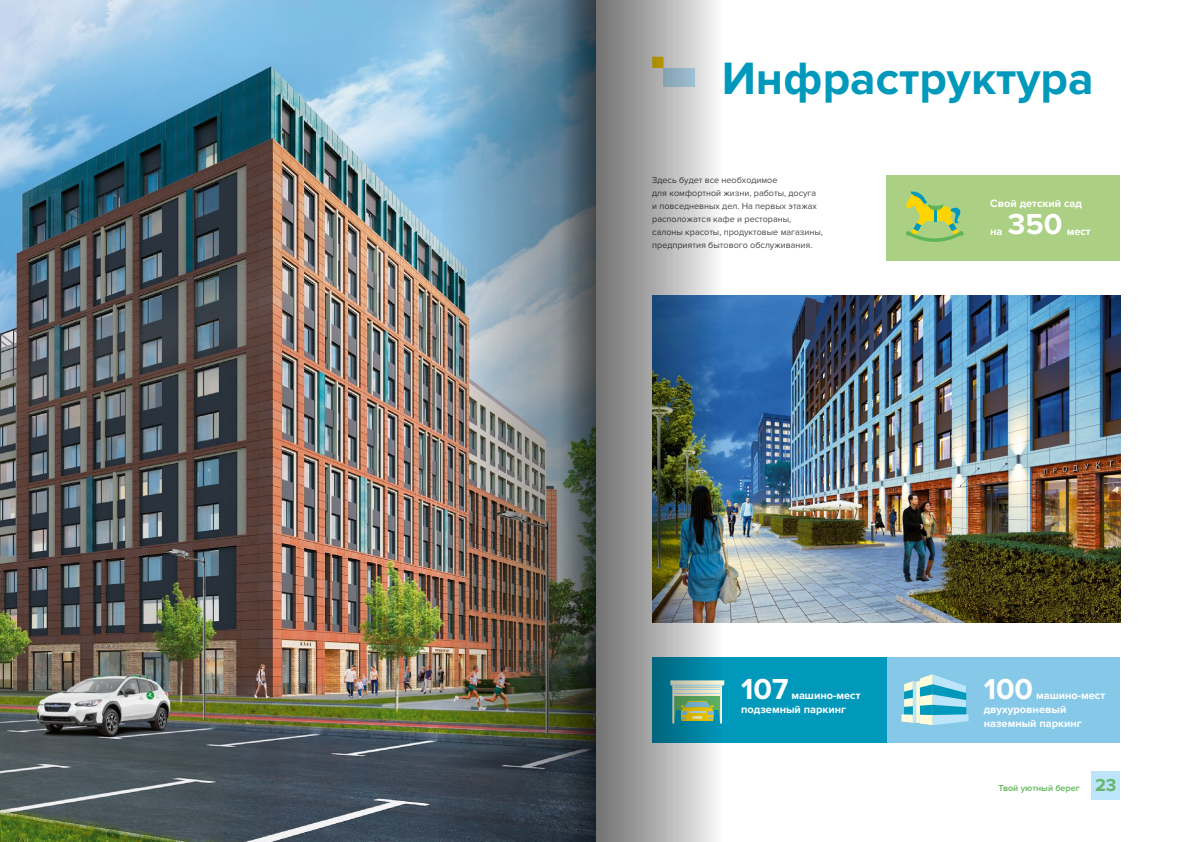
<style>
.page{position:relative;width:1191px;height:842px;background:#fff}
.page>*{position:absolute;margin:0;border:0;box-sizing:border-box;transform-origin:0 0}
.t1{font:700 47px "Proxima Nova";color:#0099bc}
.t2{font:700 30px "Proxima Nova";color:#fff}
.t3{font:700 11px/14px "Proxima Nova";color:#fff}
.t4{font:9px/13px "Proxima Nova";color:#494948}
.t5{font:600 9px "Proxima Nova";color:#60b55a}
.s1{font-weight:700;font-size:18px;color:#63b769}
</style>
<div class="page">
<img style="left:847px;top:296px;width:273px;height:326px">
<div style="left:886px;top:175px;width:234px;height:85px;background:#abd084"></div>
<svg style="left:906px;top:191px;width:57px;height:51px"></svg>
<div style="left:886px;top:657px;width:234px;height:86px;background:#85c8e8"></div>
<div style="left:652px;top:657px;width:234px;height:86px;background:#0099bc"></div>
<img style="left:0;top:0;width:344px;height:842px">
<svg style="left:901px;top:674px;width:67px;height:51px"></svg>
<div style="left:1091px;top:771px;width:29px;height:28px;background:#bce4fa"></div>
<img style="left:344px;top:0;width:194px;height:842px">
<img style="left:538px;top:0;width:58px;height:842px">
<img style="left:596px;top:0;width:251px;height:842px">
<h1 class="t1" style="left:721px;top:51px;width:373px">Инфраструктура</h1>
<p class="t4" style="left:652px;top:174px;width:172px">Здесь будет все необходимое<br>для комфортной жизни, работы, досуга и повседневных дел. На первых этажах расположатся кафе и рестораны, салоны красоты, продуктовые магазины, предприятия бытового обслуживания.</p>
<p class="t3" style="left:990px;top:197px;width:93px">Свой детский сад</p>
<p class="t3" style="left:990px;top:224px;width:14px">на</p>
<p class="t3" style="left:1066px;top:224px;width:25px">мест</p>
<h2 class="t2" style="left:1007px;top:207px;width:56px">350</h2>
<h2 class="t2" style="left:741px;top:672px;width:49px">107</h2>
<p class="t3" style="left:741px;top:689px;width:121px;text-indent:50px">машино-мест подземный паркинг</p>
<h2 class="t2" style="left:983px;top:672px;width:51px">100</h2>
<p class="t3" style="left:983px;top:689px;width:123px;text-indent:52px">машино-мест двухуровневый наземный паркинг</p>
<p class="t5" style="left:998px;top:783px;width:119px">Твой уютный берег <span class="s1">23</span></p>
</div>
